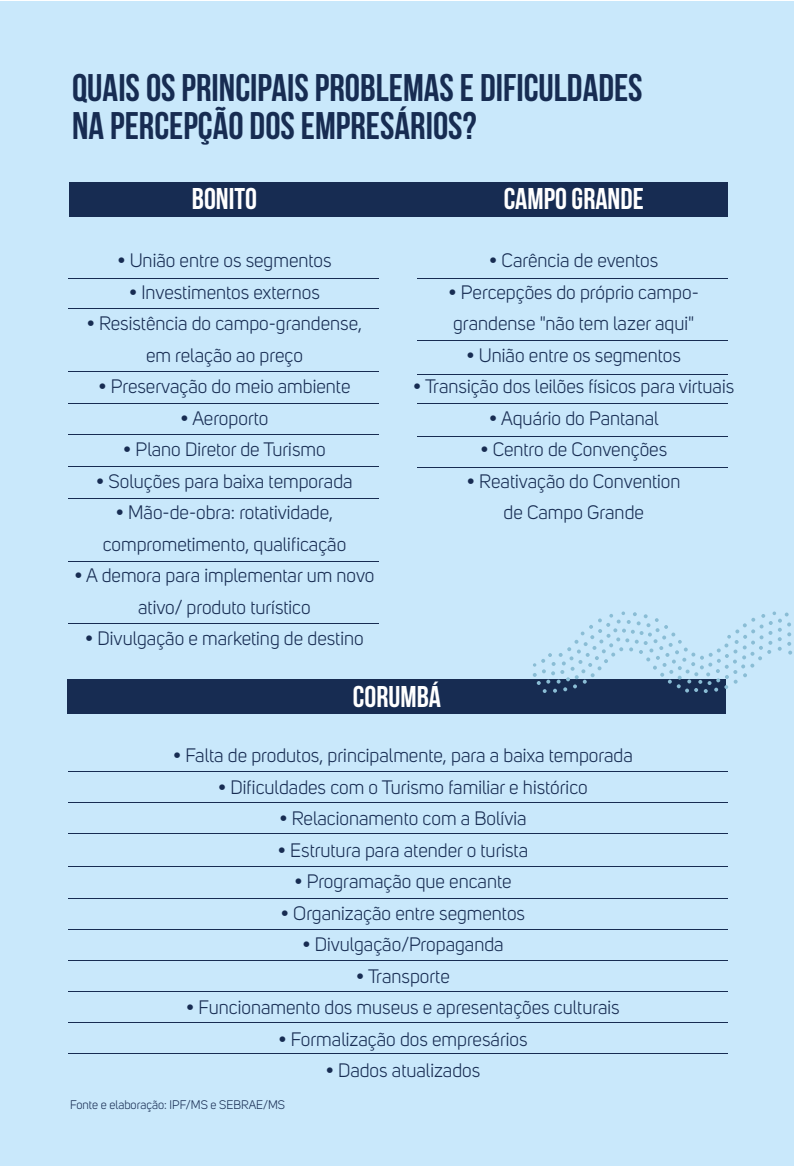
<style>
.page{position:relative;width:794px;height:1166px;background:#fff}
.page>*{position:absolute;margin:0;border:0;box-sizing:border-box;transform-origin:0 0}
.t1{font:700 38.5px/38.5px "Bebas Neue";color:#172c52}
.t2{font:700 30.1px "Bebas Neue";color:#fff}
.t3{font:19.25px/31.5px "Uni Sans";color:#172c52;text-align:center}
.t4{font:12.25px "Uni Sans";color:#172c52}
</style>
<div class="page">
<div style="left:0;top:1px;width:793px;height:1164px;background:#c9e8fb"></div>
<div style="left:69px;top:182px;width:659px;height:34px;background:#172c52"></div>
<div style="left:68px;top:680px;width:658px;height:34px;background:#172c52"></div>
<svg style="left:533px;top:611px;width:259px;height:82px"></svg>
<hr style="left:68px;top:278px;width:310px;height:1px;background:#172c52">
<hr style="left:417px;top:278px;width:311px;height:1px;background:#172c52">
<hr style="left:417px;top:340px;width:311px;height:1px;background:#172c52">
<hr style="left:417px;top:374px;width:311px;height:1px;background:#172c52">
<hr style="left:417px;top:403px;width:311px;height:1px;background:#172c52">
<hr style="left:417px;top:437px;width:311px;height:1px;background:#172c52">
<hr style="left:417px;top:467px;width:311px;height:1px;background:#172c52">
<hr style="left:68px;top:309px;width:310px;height:1px;background:#172c52">
<hr style="left:68px;top:371px;width:310px;height:1px;background:#172c52">
<hr style="left:68px;top:403px;width:310px;height:1px;background:#172c52">
<hr style="left:68px;top:434px;width:310px;height:1px;background:#172c52">
<hr style="left:68px;top:466px;width:310px;height:1px;background:#172c52">
<hr style="left:68px;top:499px;width:310px;height:1px;background:#172c52">
<hr style="left:68px;top:561px;width:310px;height:1px;background:#172c52">
<hr style="left:68px;top:623px;width:310px;height:1px;background:#172c52">
<hr style="left:68px;top:772px;width:659px;height:1px;background:#172c52">
<hr style="left:68px;top:802px;width:659px;height:1px;background:#172c52">
<hr style="left:68px;top:833px;width:659px;height:1px;background:#172c52">
<hr style="left:68px;top:866px;width:659px;height:1px;background:#172c52">
<hr style="left:68px;top:898px;width:659px;height:1px;background:#172c52">
<hr style="left:68px;top:929px;width:659px;height:1px;background:#172c52">
<hr style="left:68px;top:960px;width:659px;height:1px;background:#172c52">
<hr style="left:68px;top:991px;width:659px;height:1px;background:#172c52">
<hr style="left:68px;top:1022px;width:659px;height:1px;background:#172c52">
<hr style="left:68px;top:1053px;width:659px;height:1px;background:#172c52">
<h1 class="t1" style="left:72px;top:68px;width:572px">QUAIS OS PRINCIPAIS PROBLEMAS E DIFICULDADES<br>NA PERCEPÇÃO DOS EMPRESÁRIOS?</h1>
<h2 class="t2" style="left:192px;top:182px;width:67px">BONITO</h2>
<h2 class="t2" style="left:504px;top:182px;width:142px">CAMPO GRANDE</h2>
<p class="t3" style="left:117px;top:245px;width:216px">• União entre os segmentos</p>
<p class="t3" style="left:129px;top:276px;width:192px">• Investimentos externos</p>
<p class="t3" style="left:87px;top:308px;width:277px">• Resistência do campo-grandense, em relação ao preço</p>
<p class="t3" style="left:98px;top:371px;width:253px">• Preservação do meio ambiente</p>
<p class="t3" style="left:180px;top:402px;width:89px">• Aeroporto</p>
<p class="t3" style="left:123px;top:434px;width:204px">• Plano Diretor de Turismo</p>
<p class="t3" style="left:96px;top:465px;width:258px">• Soluções para baixa temporada</p>
<p class="t3" style="left:103px;top:497px;width:245px">• Mão-de-obra: rotatividade, comprometimento, qualificação</p>
<p class="t3" style="left:74px;top:560px;width:301px">• A demora para implementar um novo ativo/ produto turístico</p>
<p class="t3" style="left:85px;top:623px;width:280px">• Divulgação e marketing de destino</p>
<p class="t3" style="left:489px;top:245px;width:170px">• Carência de eventos</p>
<p class="t3" style="left:448px;top:276px;width:252px;text-align:left">• Percepções do próprio campo&shy;grandense "não tem lazer aqui"</p>
<p class="t3" style="left:466px;top:339px;width:216px">• União entre os segmentos</p>
<p class="t3" style="left:413px;top:371px;width:322px">• Transição dos leilões físicos para virtuais</p>
<p class="t3" style="left:489px;top:402px;width:171px">• Aquário do Pantanal</p>
<p class="t3" style="left:480px;top:434px;width:188px">• Centro de Convenções</p>
<p class="t3" style="left:467px;top:465px;width:215px">• Reativação do Convention de Campo Grande</p>
<h2 class="t2" style="left:353px;top:680px;width:90px">CORUMBÁ</h2>
<p class="t3" style="left:173px;top:740px;width:461px">• Falta de produtos, principalmente, para a baixa temporada</p>
<p class="t3" style="left:218px;top:771px;width:371px">• Dificuldades com o Turismo familiar e histórico</p>
<p class="t3" style="left:279px;top:803px;width:248px">• Relacionamento com a Bolívia</p>
<p class="t3" style="left:278px;top:834px;width:252px">• Estrutura para atender o turista</p>
<p class="t3" style="left:294px;top:866px;width:219px">• Programação que encante</p>
<p class="t3" style="left:281px;top:897px;width:246px">• Organização entre segmentos</p>
<p class="t3" style="left:302px;top:929px;width:203px">• Divulgação/Propaganda</p>
<p class="t3" style="left:356px;top:960px;width:95px">• Transporte</p>
<p class="t3" style="left:186px;top:992px;width:435px">• Funcionamento dos museus e apresentações culturais</p>
<p class="t3" style="left:278px;top:1023px;width:251px">• Formalização dos empresários</p>
<p class="t3" style="left:326px;top:1055px;width:156px">• Dados atualizados</p>
<p class="t4" style="left:70px;top:1097px;width:217px">Fonte e elaboração: IPF/MS e SEBRAE/MS</p>
</div>
